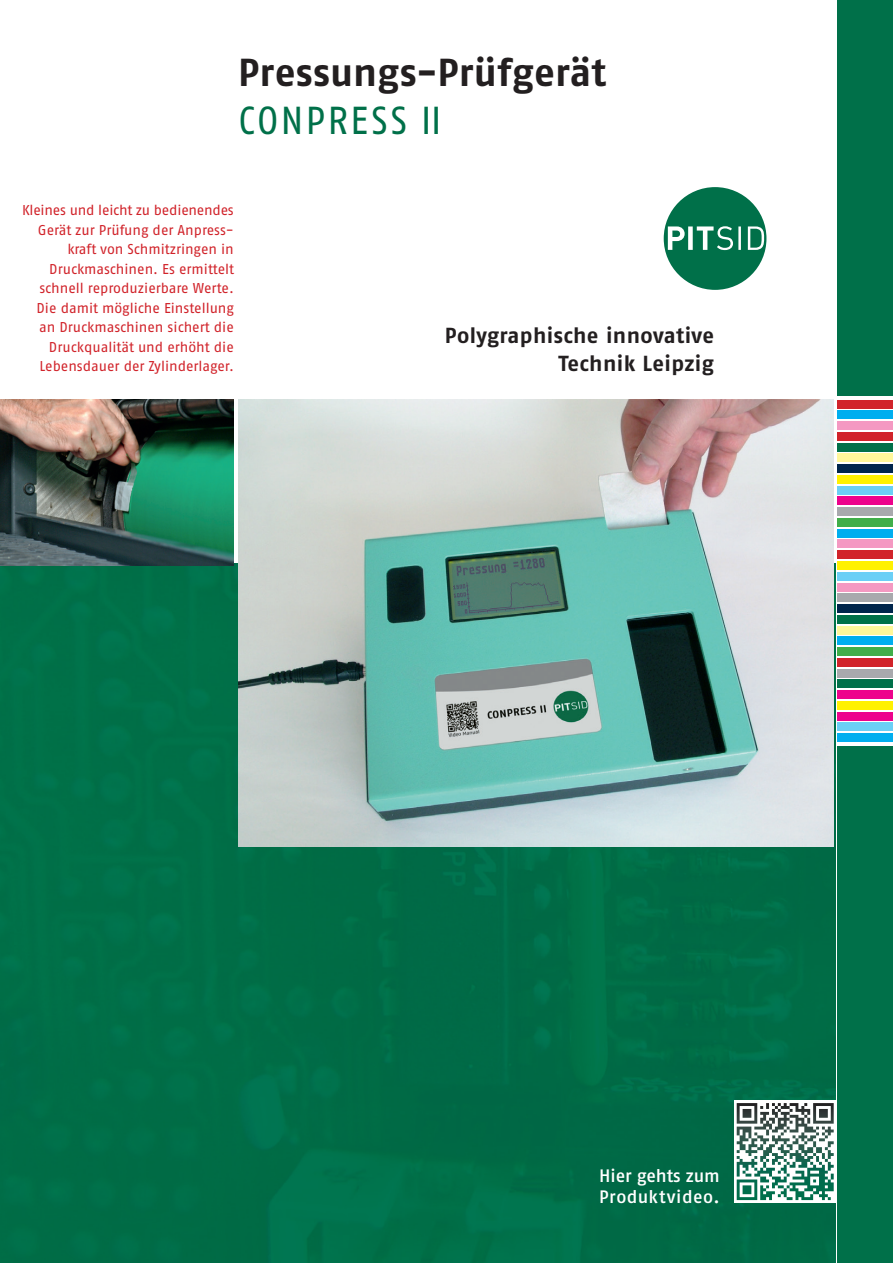
<style>
.page{position:relative;width:893px;height:1263px;background:#fff}
.page>*{position:absolute;margin:0;border:0;box-sizing:border-box;transform-origin:0 0}
.t1{font:700 39px "Fago Pro";letter-spacing:.005em;color:#231f20}
.t2{font:39px "Fago Pro";letter-spacing:.055em;color:#007049;scale:.96 1}
.t3{font:700 21.75px/28.7px "Fago Pro";letter-spacing:.015em;color:#231f20;text-align:right}
.t4{font:500 18px/21.6px "Fago Pro";letter-spacing:.01em;color:#fff}
.t5{font:14.25px/19.5px "Fago Pro";letter-spacing:-.005em;color:#d1232a;text-align:right}
</style>
<div class="page">
<div style="left:0;top:563px;width:835px;height:700px;background:#006d46"></div>
<div style="left:838px;top:746px;width:55px;height:517px;background:#007049"></div>
<div style="left:838px;top:0;width:55px;height:395px;background:#007049"></div>
<div style="left:664px;top:187px;width:102px;height:103px;background:#007049;border-radius:50%"></div>
<svg style="left:668px;top:226px;width:96px;height:24px"></svg>
<div style="left:838px;top:733px;width:55px;height:9px;background:#00aeef"></div>
<div style="left:838px;top:723px;width:55px;height:8px;background:#6bcff6"></div>
<div style="left:838px;top:712px;width:55px;height:8px;background:#ed028c"></div>
<div style="left:838px;top:701px;width:55px;height:9px;background:#fff101"></div>
<div style="left:838px;top:690px;width:55px;height:9px;background:#ed028c"></div>
<div style="left:838px;top:680px;width:55px;height:8px;background:#007049"></div>
<div style="left:838px;top:669px;width:55px;height:8px;background:#a8a9ad"></div>
<div style="left:838px;top:658px;width:55px;height:9px;background:#d1232a"></div>
<div style="left:838px;top:647px;width:55px;height:9px;background:#40ae49"></div>
<div style="left:838px;top:636px;width:55px;height:9px;background:#00aeef"></div>
<div style="left:838px;top:626px;width:55px;height:8px;background:#fff79a"></div>
<div style="left:838px;top:615px;width:55px;height:9px;background:#007049"></div>
<div style="left:838px;top:604px;width:55px;height:9px;background:#00254c"></div>
<div style="left:838px;top:593px;width:55px;height:9px;background:#a8a9ad"></div>
<div style="left:838px;top:583px;width:55px;height:8px;background:#f499c2"></div>
<div style="left:838px;top:572px;width:55px;height:9px;background:#6bcff6"></div>
<div style="left:838px;top:561px;width:55px;height:9px;background:#fff101"></div>
<div style="left:838px;top:550px;width:55px;height:9px;background:#d1232a"></div>
<div style="left:838px;top:540px;width:55px;height:8px;background:#f499c2"></div>
<div style="left:838px;top:529px;width:55px;height:8px;background:#00aeef"></div>
<div style="left:838px;top:518px;width:55px;height:9px;background:#40ae49"></div>
<div style="left:838px;top:507px;width:55px;height:9px;background:#a8a9ad"></div>
<div style="left:838px;top:497px;width:55px;height:8px;background:#ed028c"></div>
<div style="left:838px;top:486px;width:55px;height:8px;background:#6bcff6"></div>
<div style="left:838px;top:475px;width:55px;height:9px;background:#fff101"></div>
<div style="left:838px;top:464px;width:55px;height:9px;background:#00254c"></div>
<div style="left:838px;top:454px;width:55px;height:8px;background:#fff79a"></div>
<div style="left:838px;top:443px;width:55px;height:8px;background:#007049"></div>
<div style="left:838px;top:432px;width:55px;height:9px;background:#d1232a"></div>
<div style="left:838px;top:421px;width:55px;height:9px;background:#f499c2"></div>
<div style="left:838px;top:410px;width:55px;height:9px;background:#00aeef"></div>
<div style="left:838px;top:400px;width:55px;height:8px;background:#d1232a"></div>
<img style="left:0;top:400px;width:234px;height:166px">
<img style="left:238px;top:400px;width:595px;height:446px">
<svg style="left:734px;top:1100px;width:101px;height:103px"></svg>
<svg style="left:737px;top:1103px;width:97px;height:62px"></svg>
<h1 class="t1" style="left:238px;top:49px;width:370px">Pressungs-Prüfgerät</h1>
<h1 class="t2" style="left:238px;top:97px;width:214px">CONPRESS II</h1>
<p class="t5" style="left:22px;top:201px;width:213px">Kleines und leicht zu bedienendes<br>Gerät zur Prüfung der Anpress&shy;kraft von Schmitzringen in<br>Druckmaschinen. Es ermittelt schnell reproduzierbare Werte.<br>Die damit mögliche Einstellung an Druckmaschinen sichert die<br>Druckqualität und erhöht die<br>Lebensdauer der Zylinderlager.</p>
<h2 class="t3" style="left:445px;top:321px;width:271px">Polygraphische innovative<br>Technik Leipzig</h2>
<p class="t4" style="left:599px;top:1164px;width:122px">Hier gehts zum<br>Produktvideo.</p>
</div>
